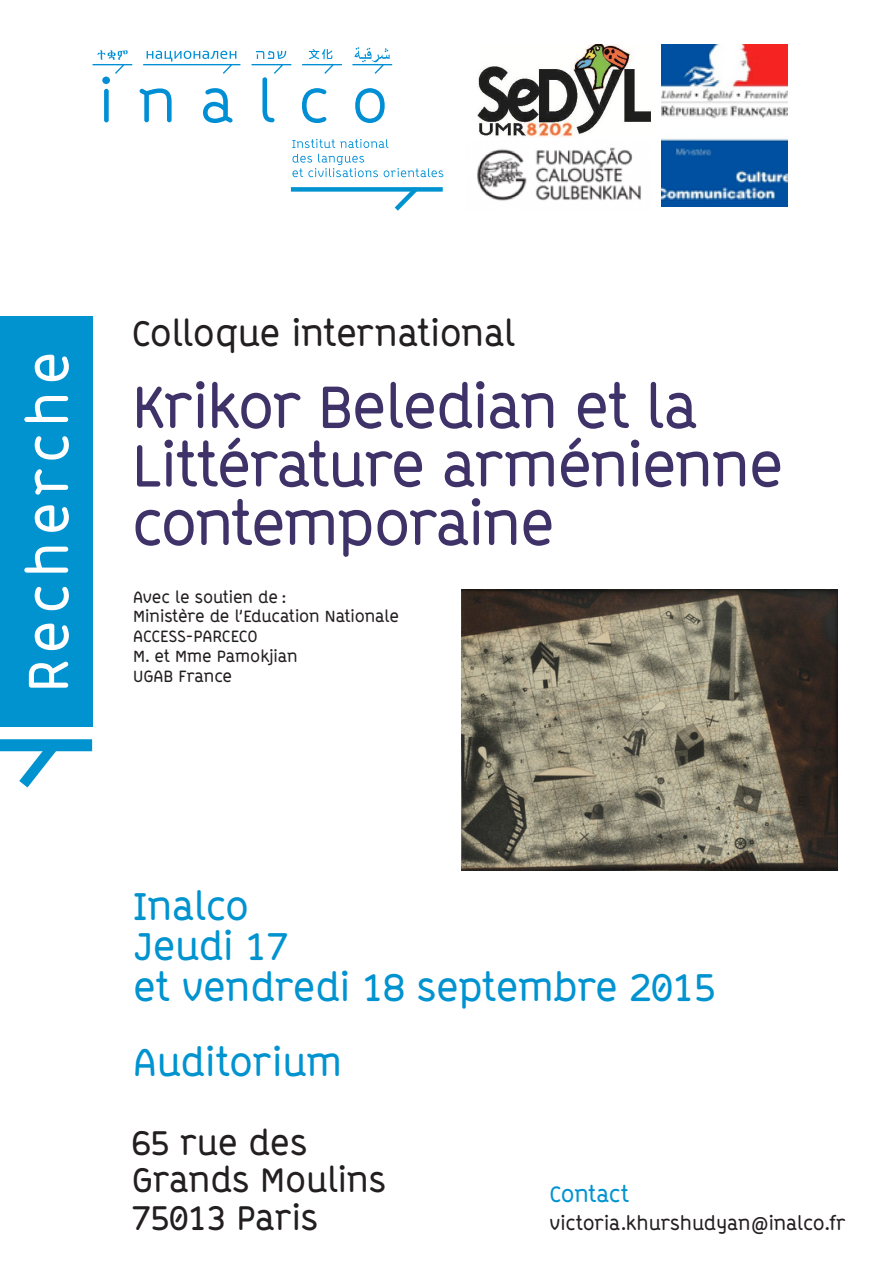
<style>
.page{position:relative;width:893px;height:1263px;background:#fff}
.page>*{position:absolute;margin:0;border:0;box-sizing:border-box;transform-origin:0 0}
.t1{font:700 60px/58.5px "ABB Line";letter-spacing:-.02em;color:#3e3268}
.t2{font:700 57px "ABB Line";letter-spacing:.11em;color:#fff}
.t3{font:700 39px/40.5px "ABB Line";color:#0093d0}
.t4{font:700 36px "ABB Line";letter-spacing:-.005em;color:#231f20}
.t5{font:700 34.5px/37.5px "ABB Line";color:#231f20}
.t6{font:700 22.5px "ABB Line";letter-spacing:-.015em;color:#0093d0}
.t7{font:700 19.5px "ABB Line";color:#231f20}
.t8{font:700 16.5px/19.8px "ABB Line";letter-spacing:-.005em;color:#231f20}
</style>
<div class="page">
<div style="left:0;top:317px;width:92px;height:410px;background:#0093d0"></div>
<svg style="left:292px;top:139px;width:96px;height:9px"></svg>
<svg style="left:292px;top:154px;width:86px;height:23px"></svg>
<svg style="left:140px;top:88px;width:32px;height:34px"></svg>
<svg style="left:203px;top:88px;width:30px;height:35px"></svg>
<svg style="left:302px;top:88px;width:24px;height:35px"></svg>
<svg style="left:355px;top:88px;width:30px;height:35px"></svg>
<svg style="left:302px;top:49px;width:40px;height:25px"></svg>
<svg style="left:252px;top:51px;width:39px;height:71px"></svg>
<svg style="left:143px;top:51px;width:97px;height:23px"></svg>
<svg style="left:352px;top:47px;width:40px;height:27px"></svg>
<svg style="left:93px;top:50px;width:39px;height:72px"></svg>
<div style="left:0;top:739px;width:92px;height:12px;background:#0093d0"></div>
<svg style="left:9px;top:739px;width:60px;height:49px"></svg>
<div style="left:291px;top:187px;width:152px;height:5px;background:#0093d0"></div>
<svg style="left:384px;top:168px;width:59px;height:43px"></svg>
<img style="left:477px;top:44px;width:174px;height:93px">
<img style="left:661px;top:44px;width:126px;height:162px">
<img style="left:477px;top:147px;width:164px;height:54px">
<img style="left:461px;top:589px;width:376px;height:281px">
<h2 class="t2" style="left:15px;top:693px;width:343px;rotate:-90deg">Recherche</h2>
<h3 class="t4" style="left:132px;top:312px;width:385px">Colloque international</h3>
<h1 class="t1" style="left:132px;top:378px;width:653px">Krikor Beledian et la<br>Littérature arménienne contemporaine</h1>
<p class="t8" style="left:133px;top:587px;width:267px">Avec le soutien de :<br>Ministère de l’Education Nationale<br>ACCESS-PARCECO<br>M. et Mme Pamokjian<br>UGAB France</p>
<h3 class="t3" style="left:133px;top:886px;width:584px">Inalco<br>Jeudi 17<br>et vendredi 18 septembre 2015</h3>
<h3 class="t3" style="left:133px;top:1042px;width:210px">Auditorium</h3>
<h3 class="t5" style="left:132px;top:1124px;width:256px">65 rue des<br>Grands Moulins<br>75013 Paris</h3>
<h3 class="t6" style="left:550px;top:1181px;width:81px">Contact</h3>
<p class="t7" style="left:550px;top:1211px;width:297px">victoria.khurshudyan@inalco.fr</p>
</div>
